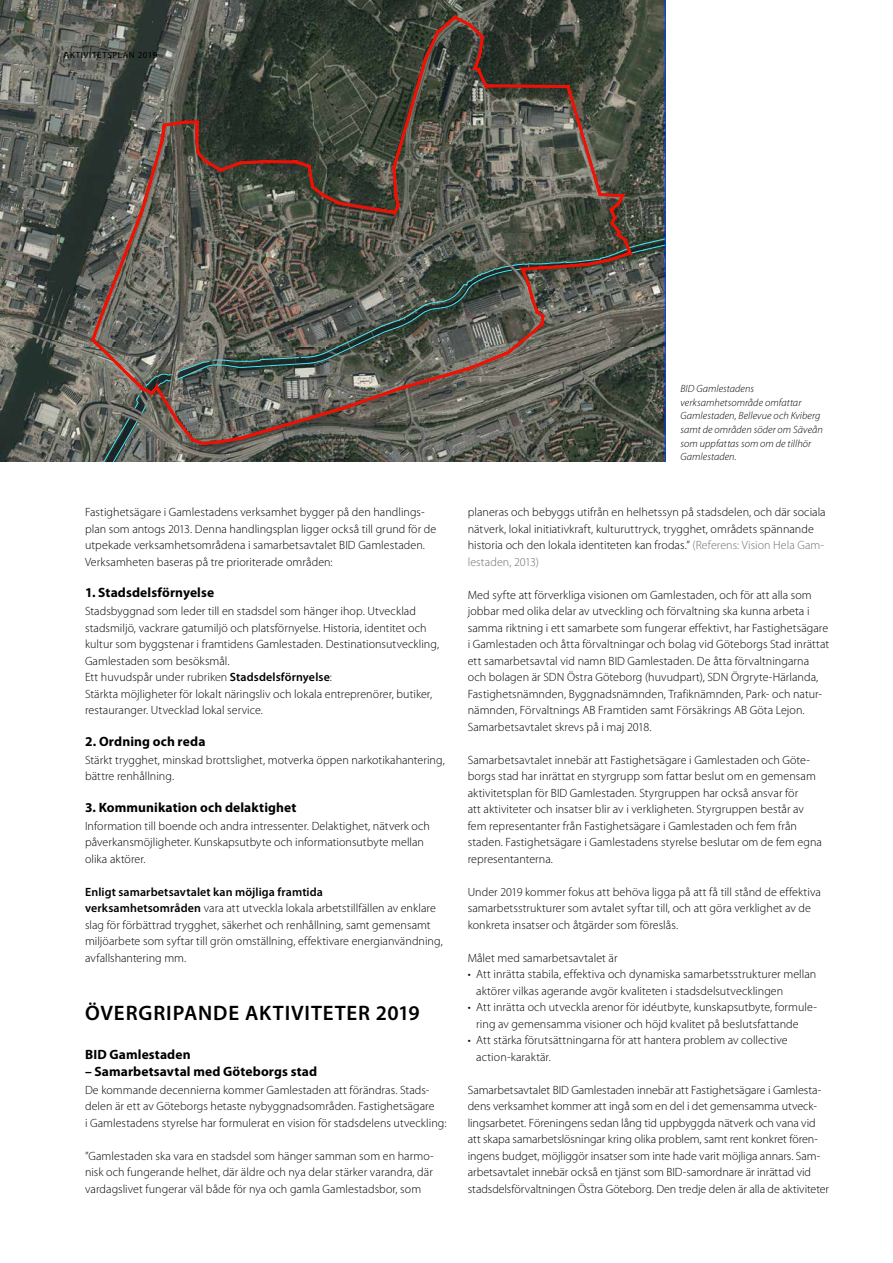
<style>
.page{position:relative;width:893px;height:1263px;background:#fff}
.page>*{position:absolute;margin:0;border:0;box-sizing:border-box;transform-origin:0 0}
.t1{font:600 21px "Myriad Pro";letter-spacing:.04em;color:#000}
.t2{font:700 13.5px "Myriad Pro";letter-spacing:.01em;color:#000}
.t3{font:300 12px/16.5px "Myriad Pro";letter-spacing:.005em;color:#000}
.t4{font:italic 300 10.5px/13.6px "Myriad Pro";letter-spacing:.005em;color:#000}
.t5{font:9px "Myriad Pro";letter-spacing:.07em;color:#000}
.s1{font-weight:600}
.s2{color:#706f6f}
</style>
<div class="page">
<svg style="left:0;top:0;width:665px;height:461px;background:#57574e"></svg>
<p class="t5" style="left:64px;top:50px;width:95px">AKTIVITETSPLAN 2019</p>
<p class="t3" style="left:85px;top:504px;width:353px">Fastighetsägare i Gamlestadens verksamhet bygger på den handlings&shy;plan som antogs 2013. Denna handlingsplan ligger också till grund för de utpekade verksamhetsområdena i samarbetsavtalet BID Gamlestaden.<br>Verksamheten baseras på tre prioriterade områden:</p>
<p class="t2" style="left:85px;top:584px;width:131px">1. Stadsdelsförnyelse</p>
<p class="t3" style="left:85px;top:603px;width:356px">Stadsbyggnad som leder till en stadsdel som hänger ihop. Utvecklad stadsmiljö, vackrare gatumiljö och platsförnyelse. Historia, identitet och kultur som byggstenar i framtidens Gamlestaden. Destinationsutveckling, Gamlestaden som besöksmål.<br>Ett huvudspår under rubriken <span class="s1">Stadsdelsförnyelse</span>:<br>Stärkta möjligheter för lokalt näringsliv och lokala entreprenörer, butiker, restauranger. Utvecklad lokal service.</p>
<p class="t2" style="left:85px;top:732px;width:122px">2. Ordning och reda</p>
<p class="t3" style="left:85px;top:751px;width:361px">Stärkt trygghet, minskad brottslighet, motverka öppen narkotikahantering, bättre renhållning.</p>
<p class="t2" style="left:85px;top:798px;width:213px">3. Kommunikation och delaktighet</p>
<p class="t3" style="left:85px;top:817px;width:346px">Information till boende och andra intressenter. Delaktighet, nätverk och påverkansmöjligheter. Kunskapsutbyte och informationsutbyte mellan olika aktörer.</p>
<p class="t3" style="left:85px;top:883px;width:359px"><span class="s1">Enligt samarbetsavtalet kan möjliga framtida<br>verksamhetsområden</span> vara att utveckla lokala arbetstillfällen av enklare slag för förbättrad trygghet, säkerhet och renhållning, samt gemensamt miljöarbete som syftar till grön omställning, effektivare energianvändning, avfallshantering mm.</p>
<h1 class="t1" style="left:85px;top:999px;width:336px">ÖVERGRIPANDE AKTIVITETER 2019</h1>
<p class="t2" style="left:85px;top:1046px;width:107px">BID Gamlestaden</p>
<p class="t2" style="left:85px;top:1062px;width:234px">– Samarbetsavtal med Göteborgs stad</p>
<p class="t3" style="left:85px;top:1081px;width:363px">De kommande decennierna kommer Gamlestaden att förändras. Stads&shy;delen är ett av Göteborgs hetaste nybyggnadsområden. Fastighetsägare<br>i Gamlestadens styrelse har formulerat en vision för stadsdelens utveckling:</p>
<p class="t3" style="left:85px;top:1147px;width:350px;text-align:justify">”Gamlestaden ska vara en stadsdel som hänger samman som en harmo&shy;nisk och fungerande helhet, där äldre och nya delar stärker varandra, där vardagslivet fungerar väl både för nya och gamla Gamlestadsbor, som</p>
<p class="t4" style="left:680px;top:382px;width:144px">BID Gamlestadens verksamhetsområde omfattar<br>Gamlestaden, Bellevue och Kviberg samt de områden söder om Säveån som uppfattas som om de tillhör<br>Gamlestaden.</p>
<p class="t3" style="left:468px;top:504px;width:359px">planeras och bebyggs utifrån en helhetssyn på stadsdelen, och där sociala nätverk, lokal initiativkraft, kulturuttryck, trygghet, områdets spännande historia och den lokala identiteten kan frodas.” <span class="s2">(Referens: Vision Hela Gam&shy;lestaden, 2013)</span></p>
<p class="t3" style="left:468px;top:586px;width:363px">Med syfte att förverkliga visionen om Gamlestaden, och för att alla som jobbar med olika delar av utveckling och förvaltning ska kunna arbeta i samma riktning i ett samarbete som fungerar effektivt, har Fastighetsägare i Gamlestaden och åtta förvaltningar och bolag vid Göteborgs Stad inrättat ett samarbetsavtal vid namn BID Gamlestaden. De åtta förvaltningarna och bolagen är SDN Östra Göteborg (huvudpart), SDN Örgryte-Härlanda, Fastighetsnämnden, Byggnadsnämnden, Trafiknämnden, Park- och natur&shy;nämnden, Förvaltnings AB Framtiden samt Försäkrings AB Göta Lejon.<br>Samarbetsavtalet skrevs på i maj 2018.</p>
<p class="t3" style="left:468px;top:751px;width:356px">Samarbetsavtalet innebär att Fastighetsägare i Gamlestaden och Göte&shy;borgs stad har inrättat en styrgrupp som fattar beslut om en gemensam aktivitetsplan för BID Gamlestaden. Styrgruppen har också ansvar för<br>att aktiviteter och insatser blir av i verkligheten. Styrgruppen består av fem representanter från Fastighetsägare i Gamlestaden och fem från staden. Fastighetsägare i Gamlestadens styrelse beslutar om de fem egna representanterna.</p>
<p class="t3" style="left:468px;top:883px;width:355px">Under 2019 kommer fokus att behöva ligga på att få till stånd de effektiva samarbetsstrukturer som avtalet syftar till, och att göra verklighet av de konkreta insatser och åtgärder som föreslås.</p>
<p class="t3" style="left:468px;top:949px;width:151px">Målet med samarbetsavtalet är</p>
<p class="t3" style="left:476px;top:966px;width:342px;text-indent:-9px">• Att inrätta stabila, effektiva och dynamiska samarbetsstrukturer mellan aktörer vilkas agerande avgör kvaliteten i stadsdelsutvecklingen</p>
<p class="t3" style="left:476px;top:999px;width:342px;text-indent:-9px">• Att inrätta och utveckla arenor för idéutbyte, kunskapsutbyte, formule&shy;ring av gemensamma visioner och höjd kvalitet på beslutsfattande</p>
<p class="t3" style="left:476px;top:1032px;width:313px;text-indent:-9px">• Att stärka förutsättningarna för att hantera problem av collective action-karaktär.</p>
<p class="t3" style="left:468px;top:1081px;width:363px">Samarbetsavtalet BID Gamlestaden innebär att Fastighetsägare i Gamlesta&shy;dens verksamhet kommer att ingå som en del i det gemensamma utveck&shy;lingsarbetet. Föreningens sedan lång tid uppbyggda nätverk och vana vid att skapa samarbetslösningar kring olika problem, samt rent konkret fören&shy;ingens budget, möjliggör insatser som inte hade varit möjliga annars. Sam&shy;arbetsavtalet innebär också en tjänst som BID-samordnare är inrättad vid stadsdelsförvaltningen Östra Göteborg. Den tredje delen är alla de aktiviteter</p>
</div>
